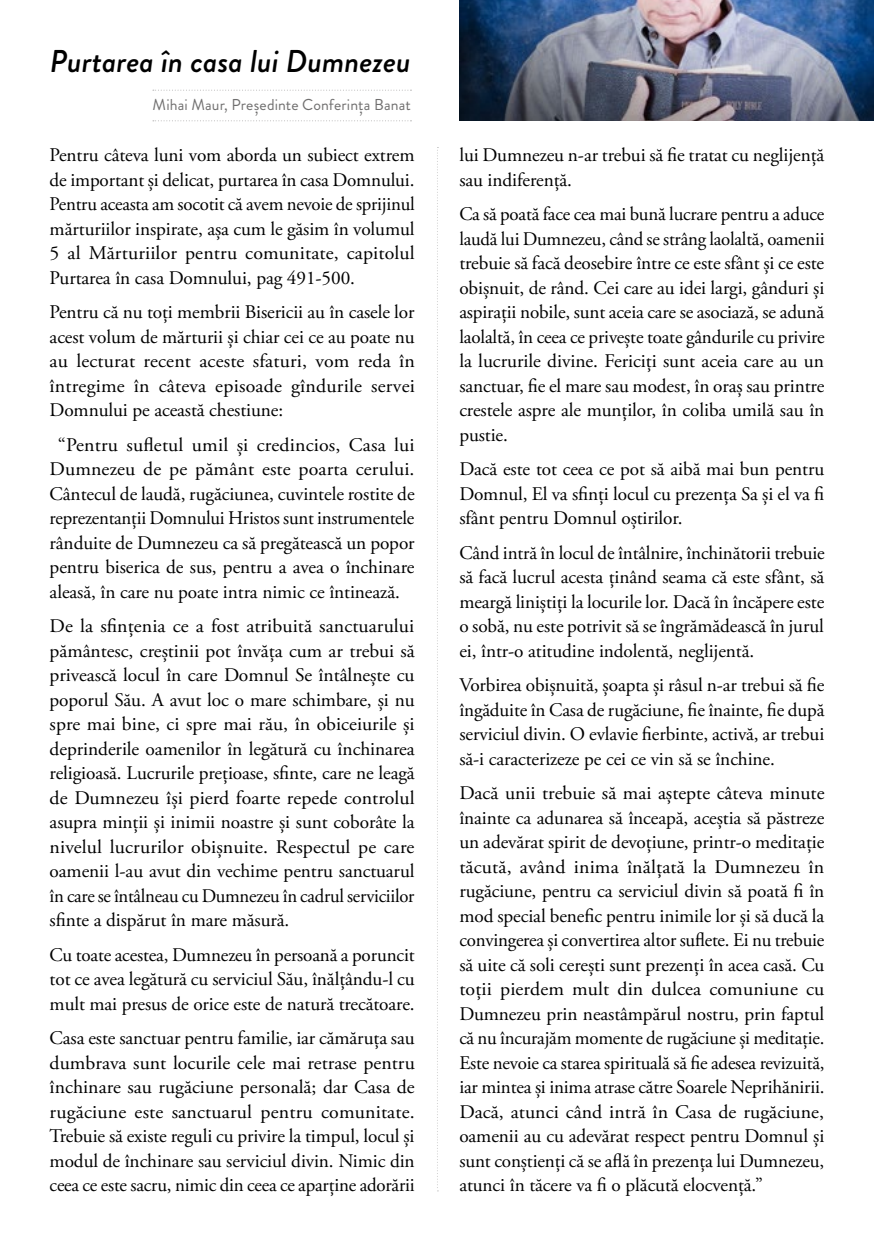
<style>
.page{position:relative;width:874px;height:1241px;background:#fff}
.page>*{position:absolute;margin:0;border:0;box-sizing:border-box;transform-origin:0 0}
.t1{font:italic 500 31.5px "Brandon Grotesque";color:#000}
.t2{font:19.25px/24.5px "Adobe Garamond Pro";letter-spacing:-.005em;color:#000;text-align:justify}
.t3{font:15.75px "Brandon Grotesque";letter-spacing:.01em;color:#706f6f}
</style>
<div class="page">
<svg style="left:153px;top:90px;width:258px;height:1px"></svg>
<svg style="left:153px;top:120px;width:258px;height:1px"></svg>
<svg style="left:437px;top:147px;width:1px;height:1044px"></svg>
<img style="left:459px;top:0;width:414px;height:120px">
<h1 class="t1" style="left:50px;top:39px;width:362px">Purtarea în casa lui Dumnezeu</h1>
<p class="t3" style="left:152px;top:94px;width:260px">Mihai Maur, Președinte Conferința Banat</p>
<p class="t2" style="left:50px;top:143px;width:366px">Pentru câteva luni vom aborda un subiect extrem de important și delicat, purtarea în casa Domnului.<br>Pentru aceasta am socotit că avem nevoie de sprijinul mărturiilor inspirate, așa cum le găsim în volumul 5 al Mărturiilor pentru comunitate, capitolul Purtarea în casa Domnului, pag 491-500.</p>
<p class="t2" style="left:50px;top:300px;width:366px">Pentru că nu toți membrii Bisericii au în casele lor acest volum de mărturii și chiar cei ce au poate nu au lecturat recent aceste sfaturi, vom reda în întregime în câteva episoade gîndurile servei Domnului pe această chestiune:</p>
<p class="t2" style="left:50px;top:433px;width:366px;text-indent:8px">“Pentru sufletul umil și credincios, Casa lui Dumnezeu de pe pământ este poarta cerului.<br>Cântecul de laudă, rugăciunea, cuvintele rostite de reprezentanții Domnului Hristos sunt instrumentele rânduite de Dumnezeu ca să pregătească un popor pentru biserica de sus, pentru a avea o închinare aleasă, în care nu poate intra nimic ce întinează.</p>
<p class="t2" style="left:50px;top:614px;width:366px">De la sfințenia ce a fost atribuită sanctuarului pământesc, creștinii pot învăța cum ar trebui să privească locul în care Domnul Se întâlnește cu poporul Său. A avut loc o mare schimbare, și nu spre mai bine, ci spre mai rău, în obiceiurile și deprinderile oamenilor în legătură cu închinarea religioasă. Lucrurile prețioase, sfinte, care ne leagă de Dumnezeu își pierd foarte repede controlul asupra minții și inimii noastre și sunt coborâte la nivelul lucrurilor obișnuite. Respectul pe care oamenii l-au avut din vechime pentru sanctuarul în care se întâlneau cu Dumnezeu în cadrul serviciilor sfinte a dispărut în mare măsură.</p>
<p class="t2" style="left:50px;top:942px;width:366px">Cu toate acestea, Dumnezeu în persoană a poruncit tot ce avea legătură cu serviciul Său, înălțându-l cu mult mai presus de orice este de natură trecătoare.</p>
<p class="t2" style="left:50px;top:1026px;width:366px">Casa este sanctuar pentru familie, iar cămăruța sau dumbrava sunt locurile cele mai retrase pentru închinare sau rugăciune personală; dar Casa de rugăciune este sanctuarul pentru comunitate.<br>Trebuie să existe reguli cu privire la timpul, locul și modul de închinare sau serviciul divin. Nimic din ceea ce este sacru, nimic din ceea ce aparține adorării</p>
<p class="t2" style="left:459px;top:143px;width:366px">lui Dumnezeu n-ar trebui să fie tratat cu neglijență sau indiferență.</p>
<p class="t2" style="left:459px;top:202px;width:366px">Ca să poată face cea mai bună lucrare pentru a aduce laudă lui Dumnezeu, când se strâng laolaltă, oamenii trebuie să facă deosebire între ce este sfânt și ce este obișnuit, de rând. Cei care au idei largi, gânduri și aspirații nobile, sunt aceia care se asociază, se adună laolaltă, în ceea ce privește toate gândurile cu privire la lucrurile divine. Fericiți sunt aceia care au un sanctuar, fie el mare sau modest, în oraș sau printre crestele aspre ale munților, în coliba umilă sau în pustie.</p>
<p class="t2" style="left:459px;top:457px;width:366px">Dacă este tot ceea ce pot să aibă mai bun pentru Domnul, El va sfinți locul cu prezența Sa și el va fi sfânt pentru Domnul oștirilor.</p>
<p class="t2" style="left:459px;top:541px;width:366px">Când intră în locul de întâlnire, închinătorii trebuie să facă lucrul acesta ținând seama că este sfânt, să meargă liniștiți la locurile lor. Dacă în încăpere este o sobă, nu este potrivit să se îngrămădească în jurul ei, într-o atitudine indolentă, neglijentă.</p>
<p class="t2" style="left:459px;top:673px;width:366px">Vorbirea obișnuită, șoapta și râsul n-ar trebui să fie îngăduite în Casa de rugăciune, fie înainte, fie după serviciul divin. O evlavie fierbinte, activă, ar trebui să-i caracterizeze pe cei ce vin să se închine.</p>
<p class="t2" style="left:459px;top:781px;width:366px">Dacă unii trebuie să mai aștepte câteva minute înainte ca adunarea să înceapă, aceștia să păstreze un adevărat spirit de devoțiune, printr-o meditație tăcută, având inima înălțată la Dumnezeu în rugăciune, pentru ca serviciul divin să poată fi în mod special benefic pentru inimile lor și să ducă la convingerea și convertirea altor suflete. Ei nu trebuie să uite că soli cerești sunt prezenți în acea casă. Cu toții pierdem mult din dulcea comuniune cu Dumnezeu prin neastâmpărul nostru, prin faptul că nu încurajăm momente de rugăciune și meditație.<br>Este nevoie ca starea spirituală să fie adesea revizuită, iar mintea și inima atrase către Soarele Neprihănirii.<br>Dacă, atunci când intră în Casa de rugăciune, oamenii au cu adevărat respect pentru Domnul și sunt conștienți că se află în prezența lui Dumnezeu, atunci în tăcere va fi o plăcută elocvență.”</p>
</div>
